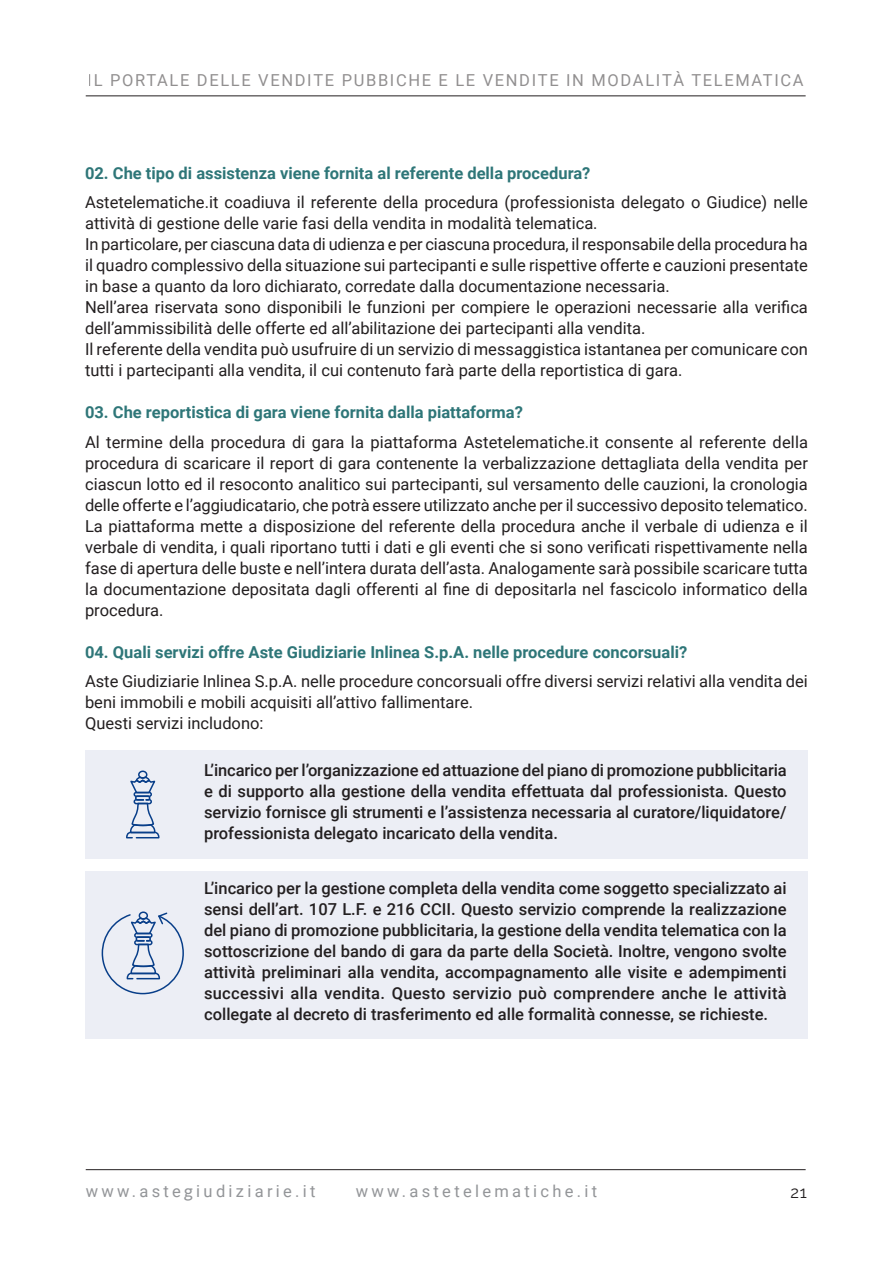
<style>
.page{position:relative;width:893px;height:1263px;background:#fff}
.page>*{position:absolute;margin:0;border:0;box-sizing:border-box;transform-origin:0 0}
.t1{font:16.5px/21px "Roboto";color:#231f20}
.t2{font:500 16.5px/21px "Roboto";color:#231f20;text-align:justify}
.t3{font:700 16.5px "Roboto";color:#2e7678}
.t4{font:16.5px "Roboto";letter-spacing:.1em;color:#231f20}
.t5{font:16.5px "Roboto";letter-spacing:.2em;color:#939598}
.t6{font:16.5px "Raleway";color:#231f20}
</style>
<div class="page">
<hr style="left:86px;top:96px;width:720px;height:1px;background:#231f20">
<hr style="left:86px;top:1169px;width:720px;height:1px;background:#231f20">
<div style="left:85px;top:750px;width:723px;height:109px;background:#eceef5"></div>
<div style="left:85px;top:871px;width:723px;height:168px;background:#eceef5"></div>
<div style="left:134px;top:792px;width:18px;height:5px;border:2px solid #083e89;border-radius:2px"></div>
<div style="left:134px;top:799px;width:18px;height:5px;border:2px solid #083e89;border-radius:2px"></div>
<svg style="left:130px;top:777px;width:26px;height:17px"></svg>
<div style="left:138px;top:770px;width:9px;height:9px;border:2px solid #083e89;border-radius:50%"></div>
<div style="left:135px;top:795px;width:15px;height:6px;border:2px solid #083e89;border-radius:2px"></div>
<svg style="left:126px;top:802px;width:34px;height:37px"></svg>
<svg style="left:101px;top:911px;width:83px;height:84px"></svg>
<p class="t4" style="left:88px;top:69px;width:717px">IL PORTALE DELLE VENDITE PUBBICHE E LE VENDITE IN MODALITÀ TELEMATICA</p>
<p class="t3" style="left:85px;top:161px;width:507px">02. Che tipo di assistenza viene fornita al referente della procedura?</p>
<p class="t1" style="left:85px;top:191px;width:724px">Astetelematiche.it coadiuva il referente della procedura (professionista delegato o Giudice) nelle attività di gestione delle varie fasi della vendita in modalità telematica.</p>
<p class="t1" style="left:85px;top:233px;width:724px;text-align:justify">In particolare, per ciascuna data di udienza e per ciascuna procedura, il responsabile della procedura ha il quadro complessivo della situazione sui partecipanti e sulle rispettive offerte e cauzioni presentate in base a quanto da loro dichiarato, corredate dalla documentazione necessaria.</p>
<p class="t1" style="left:85px;top:296px;width:724px">Nell’area riservata sono disponibili le funzioni per compiere le operazioni necessarie alla verifica dell’ammissibilità delle offerte ed all’abilitazione dei partecipanti alla vendita.</p>
<p class="t1" style="left:85px;top:338px;width:724px">Il referente della vendita può usufruire di un servizio di messaggistica istantanea per comunicare con tutti i partecipanti alla vendita, il cui contenuto farà parte della reportistica di gara.</p>
<p class="t3" style="left:85px;top:401px;width:439px">03. Che reportistica di gara viene fornita dalla piattaforma?</p>
<p class="t1" style="left:85px;top:431px;width:724px;text-align:justify">Al termine della procedura di gara la piattaforma Astetelematiche.it consente al referente della procedura di scaricare il report di gara contenente la verbalizzazione dettagliata della vendita per ciascun lotto ed il resoconto analitico sui partecipanti, sul versamento delle cauzioni, la cronologia delle offerte e l’aggiudicatario, che potrà essere utilizzato anche per il successivo deposito telematico.</p>
<p class="t1" style="left:85px;top:515px;width:724px;text-align:justify">La piattaforma mette a disposizione del referente della procedura anche il verbale di udienza e il verbale di vendita, i quali riportano tutti i dati e gli eventi che si sono verificati rispettivamente nella fase di apertura delle buste e nell’intera durata dell’asta. Analogamente sarà possibile scaricare tutta la documentazione depositata dagli offerenti al fine di depositarla nel fascicolo informatico della procedura.</p>
<p class="t3" style="left:85px;top:640px;width:604px">04. Quali servizi offre Aste Giudiziarie Inlinea S.p.A. nelle procedure concorsuali?</p>
<p class="t1" style="left:85px;top:670px;width:724px">Aste Giudiziarie Inlinea S.p.A. nelle procedure concorsuali offre diversi servizi relativi alla vendita dei beni immobili e mobili acquisiti all’attivo fallimentare.</p>
<p class="t1" style="left:85px;top:712px;width:180px">Questi servizi includono:</p>
<p class="t2" style="left:204px;top:759px;width:584px">L’incarico per l’organizzazione ed attuazione del piano di promozione pubblicitaria e di supporto alla gestione della vendita effettuata dal professionista. Questo servizio fornisce gli strumenti e l’assistenza necessaria al curatore/liquidatore/ professionista delegato incaricato della vendita.</p>
<p class="t2" style="left:204px;top:877px;width:584px">L’incarico per la gestione completa della vendita come soggetto specializzato ai sensi dell’art. 107 L.F. e 216 CCII. Questo servizio comprende la realizzazione del piano di promozione pubblicitaria, la gestione della vendita telematica con la sottoscrizione del bando di gara da parte della Società. Inoltre, vengono svolte attività preliminari alla vendita, accompagnamento alle visite e adempimenti successivi alla vendita. Questo servizio può comprendere anche le attività collegate al decreto di trasferimento ed alle formalità connesse, se richieste.</p>
<p class="t5" style="left:86px;top:1180px;width:231px">www.astegiudiziarie.it</p>
<p class="t5" style="left:356px;top:1180px;width:243px">www.astetelematiche.it</p>
<p class="t6" style="left:790px;top:1182px;width:18px">21</p>
</div>
